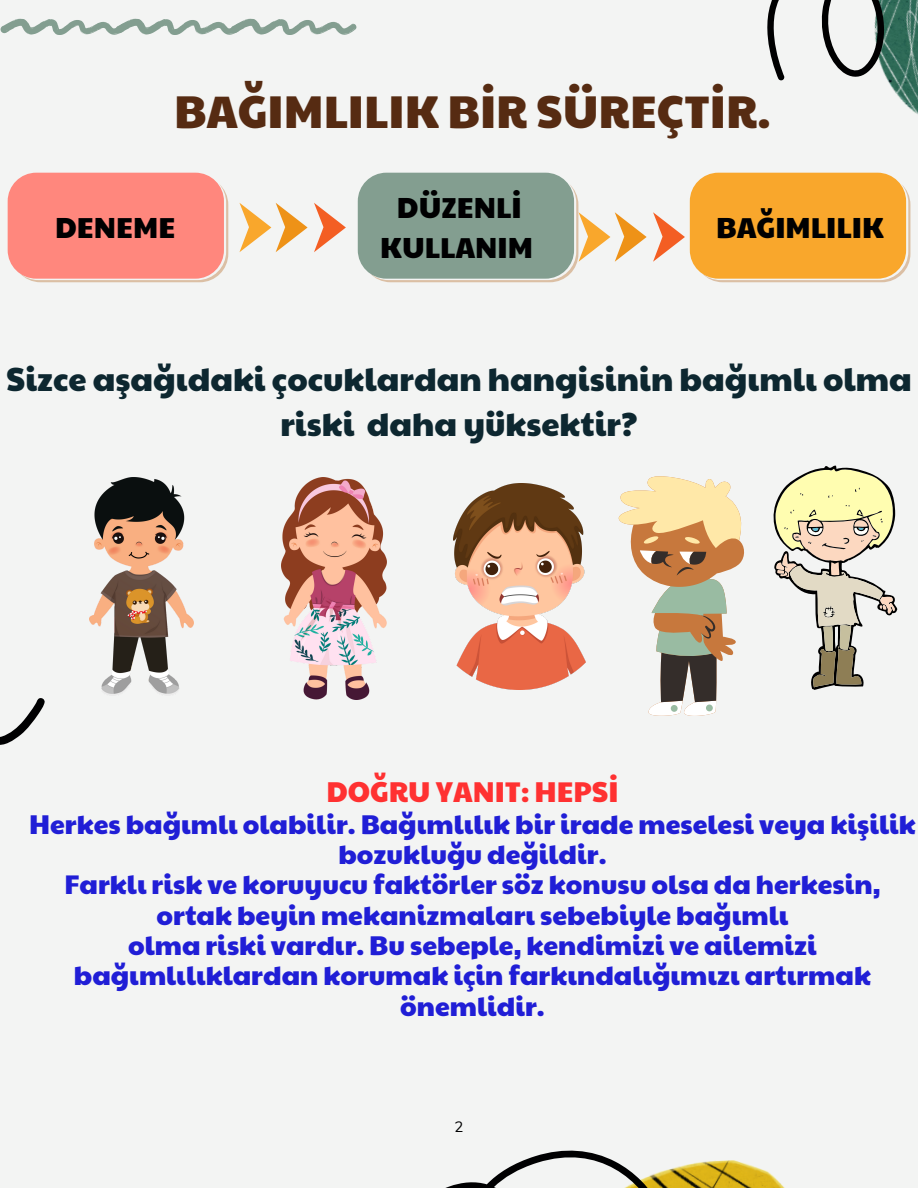
<style>
.page{position:relative;width:918px;height:1188px;background:#f3f4f3}
.page>*{position:absolute;margin:0;border:0;box-sizing:border-box;transform-origin:0 0}
.t1{font:45px "Paytone One";color:#562b12}
.t2{font:32.55px/45px "Paytone One";color:#0d2730;text-align:center}
.t3{font:28.5px/39.3px "Paytone One";color:#000001;text-align:center}
.t4{font:28.05px "Paytone One";color:#ff3131}
.t5{font:26.55px/30.3px "Paytone One";color:#201ed6;text-align:center}
.t6{font:15px "Nunito";color:#000001}
</style>
<div class="page">
<svg style="left:0;top:19px;width:356px;height:16px"></svg>
<svg style="left:445px;top:1150px;width:340px;height:38px"></svg>
<svg style="left:731px;top:0;width:187px;height:237px"></svg>
<svg style="left:0;top:698px;width:45px;height:47px"></svg>
<svg style="left:8px;top:173px;width:220px;height:109px"></svg>
<svg style="left:239px;top:203px;width:69px;height:49px"></svg>
<svg style="left:314px;top:203px;width:32px;height:49px"></svg>
<svg style="left:358px;top:173px;width:289px;height:109px"></svg>
<svg style="left:653px;top:173px;width:257px;height:109px"></svg>
<img style="left:90px;top:477px;width:103px;height:217px">
<img style="left:281px;top:477px;width:105px;height:222px">
<img style="left:454px;top:484px;width:132px;height:206px">
<svg style="left:618px;top:476px;width:126px;height:240px"></svg>
<svg style="left:773px;top:465px;width:124px;height:225px"></svg>
<p class="t1" style="left:174px;top:78px;width:598px">BAĞIMLILIK BİR SÜREÇTİR.</p>
<p class="t3" style="left:55px;top:207px;width:122px">DENEME</p>
<p class="t3" style="left:380px;top:187px;width:155px">DÜZENLİ<br>KULLANIM</p>
<p class="t3" style="left:716px;top:207px;width:169px">BAĞIMLILIK</p>
<p class="t2" style="left:6px;top:355px;width:907px">Sizce aşağıdaki çocuklardan hangisinin bağımlı olma riski daha yüksektir?</p>
<p class="t4" style="left:326px;top:771px;width:294px">DOĞRU YANIT: HEPSİ</p>
<p class="t5" style="left:29px;top:807px;width:888px">Herkes bağımlı olabilir. Bağımlılık bir irade meselesi veya kişilik bozukluğu değildir.</p>
<p class="t5" style="left:64px;top:868px;width:818px">Farklı risk ve koruyucu faktörler söz konusu olsa da herkesin, ortak beyin mekanizmaları sebebiyle bağımlı</p>
<p class="t5" style="left:74px;top:929px;width:799px">olma riski vardır. Bu sebeple, kendimizi ve ailemizi bağımlılıklardan korumak için farkındalığımızı artırmak</p>
<p class="t5" style="left:400px;top:990px;width:146px">önemlidir.</p>
<p class="t6" style="left:454px;top:1117px;width:10px">2</p>
</div>
